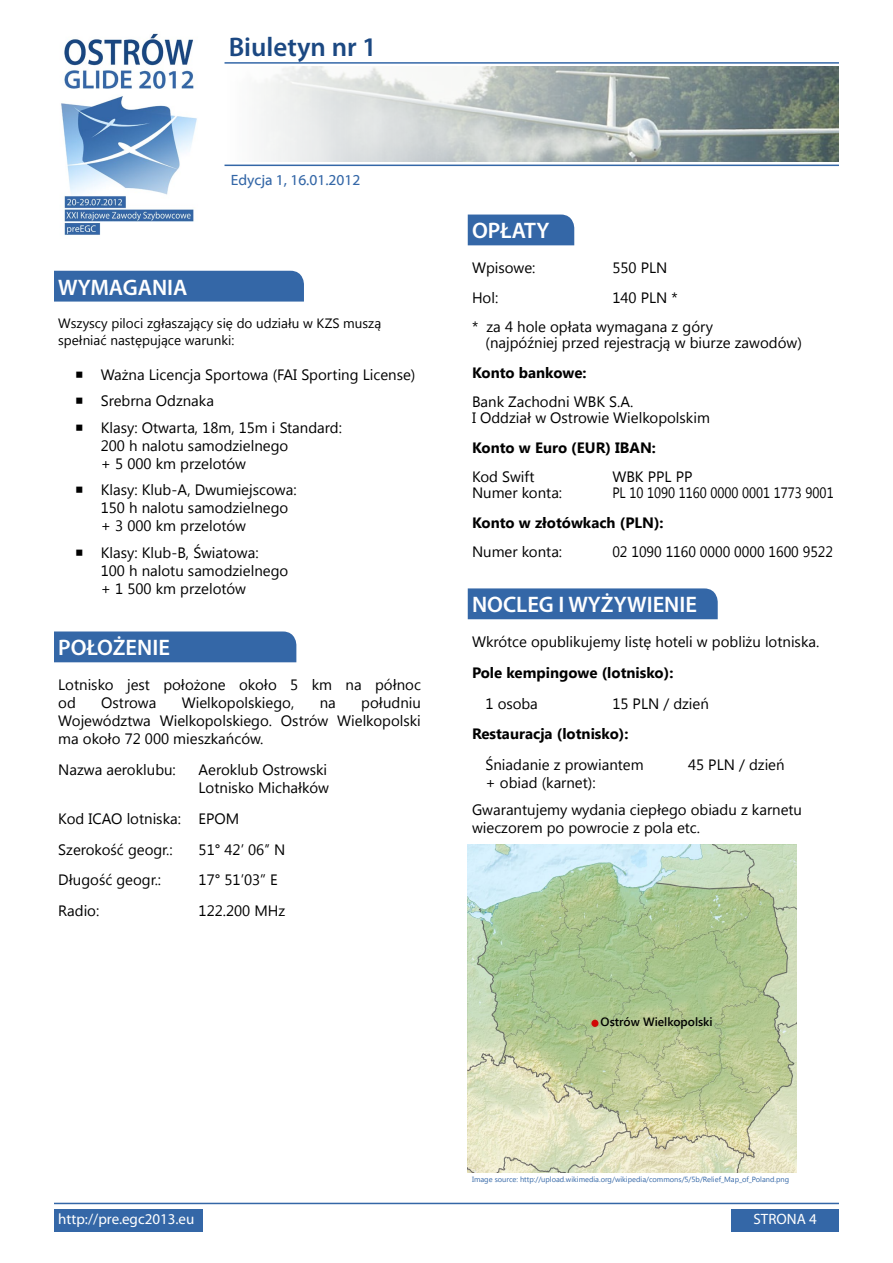
<style>
.page{position:relative;width:893px;height:1263px;background:#fff}
.page>*{position:absolute;margin:0;border:0;box-sizing:border-box;transform-origin:0 0}
.t1{font:600 27px "Myriad Pro";color:#1b4882}
.t2{font:600 22.5px "Myriad Pro";color:#fff}
.t3{font:15px/18px "Segoe UI";color:#000}
.t4{font:700 15px "Segoe UI";color:#000}
.t5{font:15px "Myriad Pro";color:#fff}
.t6{font:15px "Segoe UI";color:#000;scale:.87 1}
.t7{font:15px "Segoe UI";color:#000;scale:.94 1}
.t8{font:15px "Myriad Web Pro";color:#3467a7}
.t9{font:13.5px/16.2px "Segoe UI";color:#000}
.t10{font:600 12px "Segoe UI";color:#000}
.t11{font:7.5px "Segoe UI";color:#3467a7}
.s1{font-family:"Minion Pro";font-size:21px}
</style>
<div class="page">
<img style="left:61px;top:33px;width:136px;height:202px">
<div style="left:731px;top:1209px;width:108px;height:22px;background:#3467a7"></div>
<div style="left:54px;top:1209px;width:149px;height:22px;background:#3467a7"></div>
<hr style="left:54px;top:1203px;width:785px;height:1px;background:#3467a7">
<hr style="left:225px;top:62px;width:614px;height:2px;background:#3467a7">
<hr style="left:225px;top:165px;width:614px;height:1px;background:#3467a7">
<img style="left:261px;top:67px;width:578px;height:95px">
<div style="left:54px;top:631px;width:242px;height:31px;background:#3467a7"></div>
<div style="left:54px;top:271px;width:250px;height:31px;background:#3467a7"></div>
<div style="left:468px;top:588px;width:250px;height:31px;background:#3467a7"></div>
<img style="left:468px;top:845px;width:328px;height:327px">
<div style="left:468px;top:215px;width:106px;height:30px;background:#3467a7"></div>
<h1 class="t1" style="left:229px;top:30px;width:150px">Biuletyn nr 1</h1>
<p class="t8" style="left:231px;top:172px;width:131px">Edycja 1, 16.01.2012</p>
<h2 class="t2" style="left:58px;top:273px;width:131px">WYMAGANIA</h2>
<p class="t9" style="left:58px;top:315px;width:324px">Wszyscy piloci zgłaszający się do udziału w KZS muszą spełniać następujące warunki:</p>
<p class="t3" style="left:75px;top:365px;width:342px"><span class="s1">■</span> Ważna Licencja Sportowa (FAI Sporting License)</p>
<p class="t3" style="left:75px;top:391px;width:140px"><span class="s1">■</span> Srebrna Odznaka</p>
<p class="t3" style="left:101px;top:418px;width:243px;text-indent:-26px"><span class="s1">■</span> Klasy: Otwarta, 18m, 15m i Standard:<br>200 h nalotu samodzielnego<br>+ 5 000 km przelotów</p>
<p class="t3" style="left:101px;top:480px;width:197px;text-indent:-26px"><span class="s1">■</span> Klasy: Klub-A, Dwumiejscowa:<br>150 h nalotu samodzielnego + 3 000 km przelotów</p>
<p class="t3" style="left:101px;top:543px;width:189px;text-indent:-26px"><span class="s1">■</span> Klasy: Klub-B, Światowa:<br>100 h nalotu samodzielnego + 1 500 km przelotów</p>
<h2 class="t2" style="left:58px;top:633px;width:113px">POŁOŻENIE</h2>
<p class="t3" style="left:58px;top:675px;width:364px">Lotnisko jest położone około 5 km na północ od</p>
<p class="t3" style="left:58px;top:693px;width:364px;text-align:justify;text-indent:303px">południu Województwa Wielkopolskiego. Ostrów Wielkopolski ma około 72 000 mieszkańców.</p>
<p class="t3" style="left:58px;top:760px;width:119px">Nazwa aeroklubu:</p>
<p class="t3" style="left:199px;top:760px;width:132px">Aeroklub Ostrowski<br>Lotnisko Michałków</p>
<p class="t3" style="left:58px;top:802px;width:183px;line-height:30.8px">Kod ICAO lotniska: EPOM<br>Szerokość geogr.:</p>
<p class="t3" style="left:101px;top:693px;width:57px">Ostrowa</p>
<p class="t3" style="left:182px;top:693px;width:114px">Wielkopolskiego,</p>
<p class="t3" style="left:320px;top:693px;width:18px">na</p>
<p class="t3" style="left:199px;top:839px;width:88px">51° 42’ 06’’ N</p>
<p class="t3" style="left:58px;top:870px;width:104px">Długość geogr.:</p>
<p class="t3" style="left:199px;top:870px;width:81px">17° 51’03’’ E</p>
<p class="t3" style="left:58px;top:901px;width:43px">Radio:</p>
<p class="t3" style="left:199px;top:901px;width:88px">122.200 MHz</p>
<h2 class="t2" style="left:472px;top:216px;width:79px">OPŁATY</h2>
<p class="t3" style="left:472px;top:258px;width:65px">Wpisowe:</p>
<p class="t3" style="left:612px;top:258px;width:57px">550 PLN</p>
<p class="t3" style="left:472px;top:288px;width:28px">Hol:</p>
<p class="t3" style="left:472px;top:282px;width:243px;line-height:29.2px;text-indent:140px">140 PLN *<br>* za 4 hole opłata wymagana z góry</p>
<p class="t3" style="left:485px;top:333px;width:318px">(najpóźniej przed rejestracją w biurze zawodów)</p>
<p class="t4" style="left:472px;top:361px;width:116px">Konto bankowe:</p>
<p class="t3" style="left:472px;top:393px;width:239px;line-height:16.5px">Bank Zachodni WBK S.A.<br>I Oddział w Ostrowie Wielkopolskim</p>
<p class="t4" style="left:472px;top:436px;width:185px">Konto w Euro (EUR) IBAN:</p>
<p class="t3" style="left:472px;top:467px;width:64px">Kod Swift</p>
<p class="t3" style="left:612px;top:467px;width:82px">WBK PPL PP</p>
<p class="t3" style="left:472px;top:483px;width:92px">Numer konta:</p>
<p class="t6" style="left:612px;top:483px;width:256px">PL 10 1090 1160 0000 0001 1773 9001</p>
<p class="t4" style="left:472px;top:512px;width:193px">Konto w złotówkach (PLN):</p>
<p class="t3" style="left:472px;top:542px;width:92px">Numer konta:</p>
<p class="t7" style="left:612px;top:541px;width:236px">02 1090 1160 0000 0000 1600 9522</p>
<h2 class="t2" style="left:472px;top:590px;width:226px">NOCLEG I WYŻYWIENIE</h2>
<p class="t3" style="left:472px;top:632px;width:349px">Wkrótce opublikujemy listę hoteli w pobliżu lotniska.</p>
<p class="t4" style="left:472px;top:662px;width:203px">Pole kempingowe (lotnisko):</p>
<p class="t3" style="left:485px;top:694px;width:54px">1 osoba</p>
<p class="t3" style="left:612px;top:694px;width:98px">15 PLN / dzień</p>
<p class="t4" style="left:472px;top:723px;width:158px">Restauracja (lotnisko):</p>
<p class="t3" style="left:485px;top:755px;width:160px">Śniadanie z prowiantem</p>
<p class="t3" style="left:688px;top:755px;width:98px">45 PLN / dzień</p>
<p class="t3" style="left:472px;top:769px;width:332px;line-height:26.5px;text-indent:14px">+ obiad (karnet):<br>Gwarantujemy wydania ciepłego obiadu z karnetu</p>
<p class="t3" style="left:472px;top:818px;width:229px">wieczorem po powrocie z pola etc.</p>
<p class="t10" style="left:601px;top:1013px;width:114px">Ostrów Wielkopolski</p>
<p class="t11" style="left:472px;top:1174px;width:319px">Image source: http://upload.wikimedia.org/wikipedia/commons/5/5b/Relief_Map_of_Poland.png</p>
<p class="t5" style="left:58px;top:1210px;width:138px">http://pre.egc2013.eu</p>
<p class="t5" style="left:754px;top:1210px;width:65px">STRONA 4</p>
</div>
